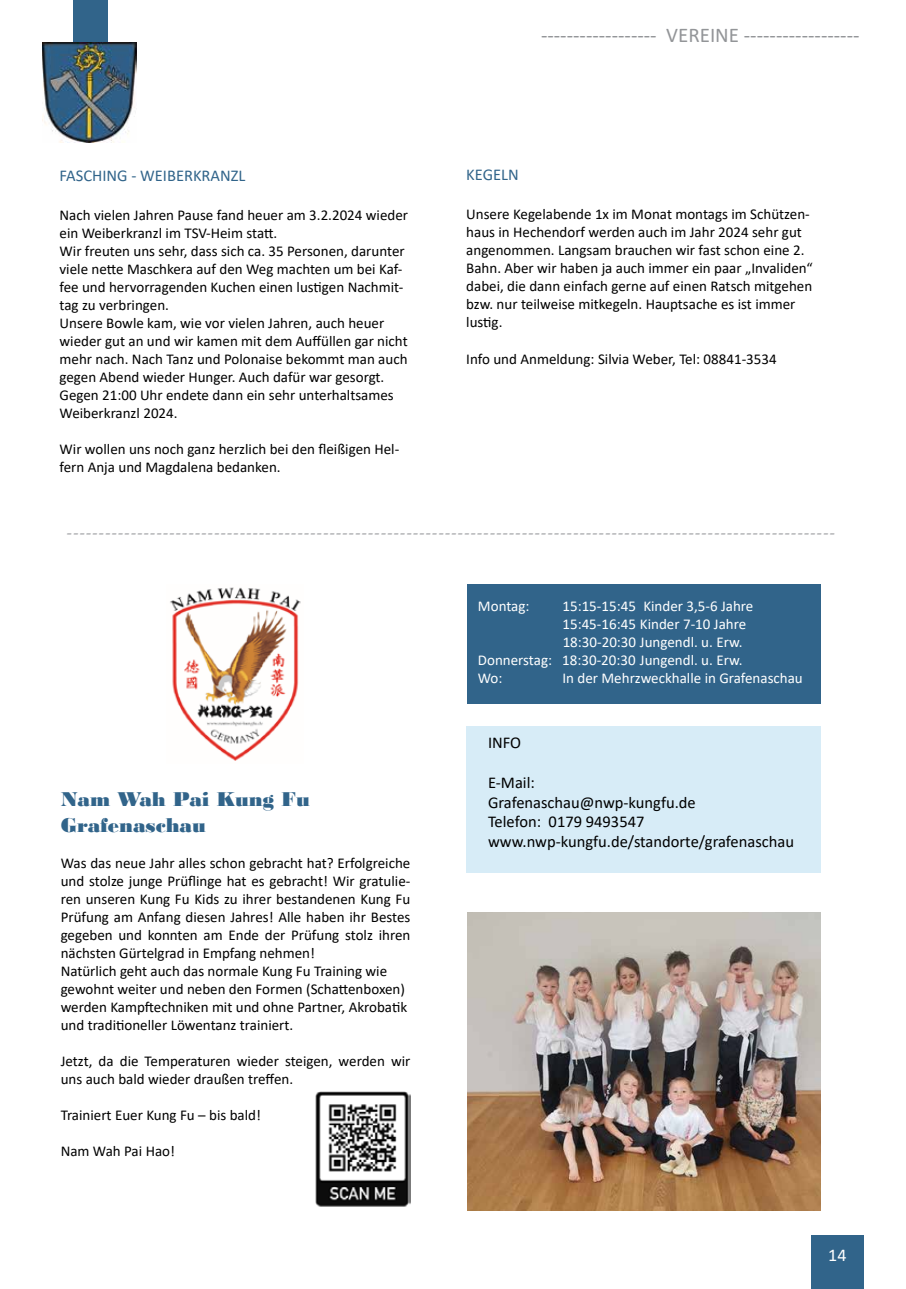
<style>
.page{position:relative;width:906px;height:1289px;background:#fff}
.page>*{position:absolute;margin:0;border:0;box-sizing:border-box;transform-origin:0 0}
.t1{font:21px "Calibri";color:#939598}
.t2{font:21px/25.2px "Bodoni MT Black";color:#31648a}
.t3{font:18px "Minion Pro";color:#939598}
.t4{font:18px "Calibri";color:#fff}
.t5{font:16.5px/19.8px "Calibri";color:#000}
.t6{font:16.5px "Calibri";color:#31648a}
.t7{font:15px/18px "Calibri";color:#000}
.t8{font:15px "Calibri";color:#fff}
</style>
<div class="page">
<div style="left:811px;top:1234px;width:52px;height:54px;background:#31648a"></div>
<div style="left:73px;top:0;width:34px;height:45px;background:#31648a"></div>
<img style="left:43px;top:43px;width:93px;height:99px">
<img style="left:170px;top:587px;width:131px;height:174px">
<div style="left:466px;top:726px;width:355px;height:146px;background:#d7ecf7"></div>
<div style="left:468px;top:584px;width:353px;height:119px;background:#31648a"></div>
<img style="left:468px;top:912px;width:353px;height:298px">
<img style="left:315px;top:1091px;width:95px;height:116px">
<p class="t6" style="left:60px;top:163px;width:187px">FASCHING - WEIBERKRANZL</p>
<p class="t7" style="left:60px;top:206px;width:350px">Nach vielen Jahren Pause fand heuer am 3.2.2024 wieder ein Weiberkranzl im TSV-Heim statt.<br>Wir freuten uns sehr, dass sich ca. 35 Personen, darunter viele nette Maschkera auf den Weg machten um bei Kaf&shy;fee und hervorragenden Kuchen einen lustigen Nachmit&shy;tag zu verbringen.<br>Unsere Bowle kam, wie vor vielen Jahren, auch heuer wieder gut an und wir kamen mit dem Auffüllen gar nicht mehr nach. Nach Tanz und Polonaise bekommt man auch gegen Abend wieder Hunger. Auch dafür war gesorgt.<br>Gegen 21:00 Uhr endete dann ein sehr unterhaltsames Weiberkranzl 2024.</p>
<p class="t7" style="left:60px;top:440px;width:341px">Wir wollen uns noch ganz herzlich bei den fleißigen Hel&shy;fern Anja und Magdalena bedanken.</p>
<h1 class="t1" style="left:541px;top:20px;width:320px">------------------ VEREINE ------------------</h1>
<p class="t6" style="left:466px;top:163px;width:54px">KEGELN</p>
<p class="t7" style="left:466px;top:205px;width:348px">Unsere Kegelabende 1x im Monat montags im Schützen&shy;haus in Hechendorf werden auch im Jahr 2024 sehr gut angenommen. Langsam brauchen wir fast schon eine 2.<br>Bahn. Aber wir haben ja auch immer ein paar „Invaliden“ dabei, die dann einfach gerne auf einen Ratsch mitgehen bzw. nur teilweise mitkegeln. Hauptsache es ist immer lustig.</p>
<p class="t7" style="left:466px;top:349px;width:312px">Info und Anmeldung: Silvia Weber, Tel: 08841-3534</p>
<p class="t3" style="left:66px;top:520px;width:770px">------------------------------------------------------------------------------------------------------------------------</p>
<h1 class="t2" style="left:61px;top:786px;width:251px">Nam Wah Pai Kung Fu<br>Grafenaschau</h1>
<p class="t7" style="left:61px;top:853px;width:351px">Was das neue Jahr alles schon gebracht hat? Erfolgreiche und stolze junge Prüflinge hat es gebracht! Wir gratulie&shy;ren unseren Kung Fu Kids zu ihrer bestandenen Kung Fu Prüfung am Anfang diesen Jahres! Alle haben ihr Bestes gegeben und konnten am Ende der Prüfung stolz ihren nächsten Gürtelgrad in Empfang nehmen!<br>Natürlich geht auch das normale Kung Fu Training wie gewohnt weiter und neben den Formen (Schattenboxen) werden Kampftechniken mit und ohne Partner, Akrobatik und traditioneller Löwentanz trainiert.</p>
<p class="t7" style="left:61px;top:1051px;width:351px">Jetzt, da die Temperaturen wieder steigen, werden wir uns auch bald wieder draußen treffen.</p>
<p class="t7" style="left:61px;top:1105px;width:202px">Trainiert Euer Kung Fu – bis bald!</p>
<p class="t7" style="left:61px;top:1141px;width:116px">Nam Wah Pai Hao!</p>
<p class="t8" style="left:478px;top:595px;width:53px">Montag:</p>
<p class="t8" style="left:562px;top:595px;width:192px">15:15-15:45 Kinder 3,5-6 Jahre</p>
<p class="t8" style="left:562px;top:613px;width:185px">15:45-16:45 Kinder 7-10 Jahre</p>
<p class="t8" style="left:563px;top:631px;width:181px">18:30-20:30 Jungendl. u. Erw.</p>
<p class="t8" style="left:478px;top:649px;width:266px">Donnerstag: 18:30-20:30 Jungendl. u. Erw.</p>
<p class="t8" style="left:478px;top:667px;width:26px">Wo:</p>
<p class="t8" style="left:562px;top:667px;width:242px">In der Mehrzweckhalle in Grafenaschau</p>
<p class="t5" style="left:488px;top:732px;width:35px">INFO</p>
<p class="t5" style="left:488px;top:772px;width:307px">E-Mail:<br>Grafenaschau@nwp-kungfu.de<br>Telefon: 0179 9493547 www.nwp-kungfu.de/standorte/grafenaschau</p>
<p class="t4" style="left:828px;top:1242px;width:20px">14</p>
</div>
